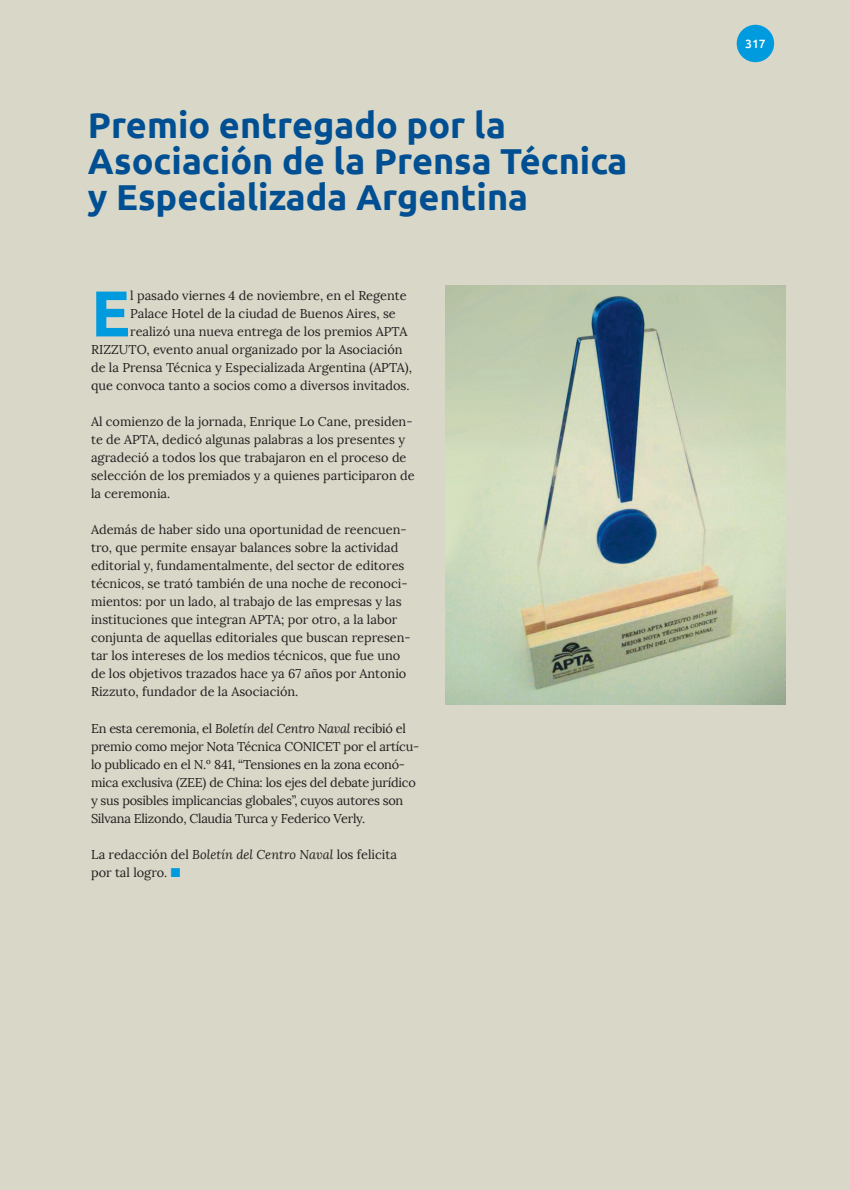
<style>
.page{position:relative;width:850px;height:1190px;background:#d8d7c8}
.page>*{position:absolute;margin:0;border:0;box-sizing:border-box;transform-origin:0 0}
.TEXTO_CORRIDO{font:700 64.65px "Ubuntu";color:#009bde}
.TÍTULO{font:700 36px/36px "Ubuntu";color:#004f92}
.TEXTO_CORRIDO-2{font:12.75px/18px "Lora";color:#231f20}
.TEXTO_CORRIDO-3{font:12.75px/18px "Lora";letter-spacing:-.02em;color:#231f20}
.t1{font:500 12px "Ubuntu";color:#fff}
.s1{font-style:italic}
.s2{color:#009bde}
</style>
<div class="page">
<div style="left:736px;top:25px;width:38px;height:37px;background:#009bde;border-radius:50%"></div>
<img style="left:445px;top:285px;width:340px;height:419px">
<p class="TÍTULO" style="left:88px;top:107px;width:541px">Premio entregado por la<br>Asociación de la Prensa Técnica y Especializada Argentina</p>
<p class="TEXTO_CORRIDO" style="left:91px;top:274px;width:41px">E</p>
<p class="TEXTO_CORRIDO-2" style="left:130px;top:287px;width:278px">l pasado viernes 4 de noviembre, en el Regente</p>
<p class="TEXTO_CORRIDO-2" style="left:130px;top:305px;width:267px">Palace Hotel de la ciudad de Buenos Aires, se</p>
<p class="TEXTO_CORRIDO-2" style="left:130px;top:323px;width:278px">realizó una nueva entrega de los premios APTA</p>
<p class="TEXTO_CORRIDO-2" style="left:91px;top:341px;width:313px">RIZZUTO, evento anual organizado por la Asociación</p>
<p class="TEXTO_CORRIDO-2" style="left:91px;top:359px;width:322px">de la Prensa Técnica y Especializada Argentina (APTA),</p>
<p class="TEXTO_CORRIDO-2" style="left:91px;top:377px;width:320px">que convoca tanto a socios como a diversos invitados.</p>
<p class="TEXTO_CORRIDO-2" style="left:91px;top:413px;width:325px">Al comienzo de la jornada, Enrique Lo Cane, presiden&shy;te de APTA, dedicó algunas palabras a los presentes y agradeció a todos los que trabajaron en el proceso de selección de los premiados y a quienes participaron de la ceremonia.</p>
<p class="TEXTO_CORRIDO-2" style="left:91px;top:521px;width:321px">Además de haber sido una oportunidad de reencuen&shy;tro, que permite ensayar balances sobre la actividad editorial y, fundamentalmente, del sector de editores técnicos, se trató también de una noche de reconoci&shy;mientos: por un lado, al trabajo de las empresas y las instituciones que integran APTA; por otro, a la labor conjunta de aquellas editoriales que buscan represen&shy;tar los intereses de los medios técnicos, que fue uno de los objetivos trazados hace ya 67 años por Antonio Rizzuto, fundador de la Asociación.</p>
<p class="TEXTO_CORRIDO-3" style="left:91px;top:719px;width:330px">En esta ceremonia, el <span class="s1">Boletín del Centro Naval</span> recibió el premio como mejor Nota Técnica CONICET por el artícu&shy;lo publicado en el N.º 841, “Tensiones en la zona econó&shy;mica exclusiva (ZEE) de China: los ejes del debate jurídico y sus posibles implicancias globales”, cuyos autores son Silvana Elizondo, Claudia Turca y Federico Verly.</p>
<p class="TEXTO_CORRIDO-2" style="left:91px;top:845px;width:307px">La redacción del <span class="s1">Boletín del Centro Naval</span> los felicita por tal logro. <span class="s2">■</span></p>
<p class="t1" style="left:745px;top:37px;width:22px">317</p>
</div>
